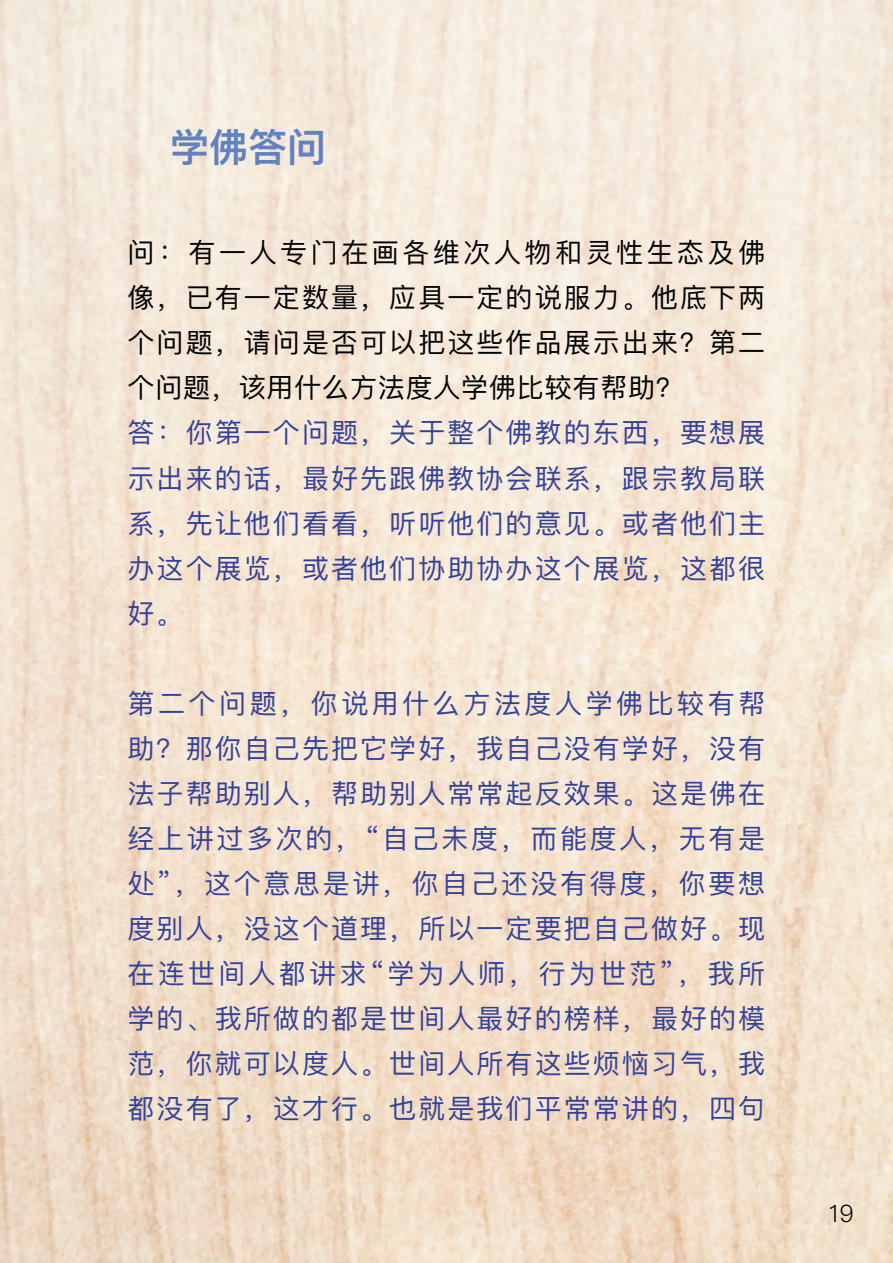
<style>
.page{position:relative;width:893px;height:1263px;background:#fff}
.page>*{position:absolute;margin:0;border:0;box-sizing:border-box;transform-origin:0 0}
.t1{font:600 39px "Ping Fang SC";color:#6281c0}
.t2{font:27px/45px "Ping Fang SC";letter-spacing:.075em;color:#344198;text-align:justify}
.t3{font:27px/45px "Ping Fang SC";letter-spacing:.075em;color:#000;text-align:justify}
.t4{font:300 24px "Ping Fang SC";color:#000}
</style>
<div class="page">
<img style="left:0;top:0;width:893px;height:1263px">
<h1 class="t1" style="left:170px;top:123px;width:157px">学佛答问</h1>
<p class="t3" style="left:128px;top:230px;width:639px">问：有一人专门在画各维次人物和灵性生态及佛像，已有一定数量，应具一定的说服力。他底下两个问题，请问是否可以把这些作品展示出来？第二个问题，该用什么方法度人学佛比较有帮助？</p>
<p class="t2" style="left:128px;top:410px;width:639px">答：你第一个问题，关于整个佛教的东西，要想展示出来的话，最好先跟佛教协会联系，跟宗教局联系，先让他们看看，听听他们的意见。或者他们主办这个展览，或者他们协助协办这个展览，这都很好。</p>
<p class="t2" style="left:128px;top:680px;width:639px">第二个问题，你说用什么方法度人学佛比较有帮助？那你自己先把它学好，我自己没有学好，没有法子帮助别人，帮助别人常常起反效果。这是佛在经上讲过多次的，“自己未度，而能度人，无有是处”，这个意思是讲，你自己还没有得度，你要想度别人，没这个道理，所以一定要把自己做好。现在连世间人都讲求“学为人师，行为世范”，我所学的、我所做的都是世间人最好的榜样，最好的模范，你就可以度人。世间人所有这些烦恼习气，我都没有了，这才行。也就是我们平常常讲的，四句</p>
<p class="t4" style="left:829px;top:1198px;width:26px">19</p>
</div>
